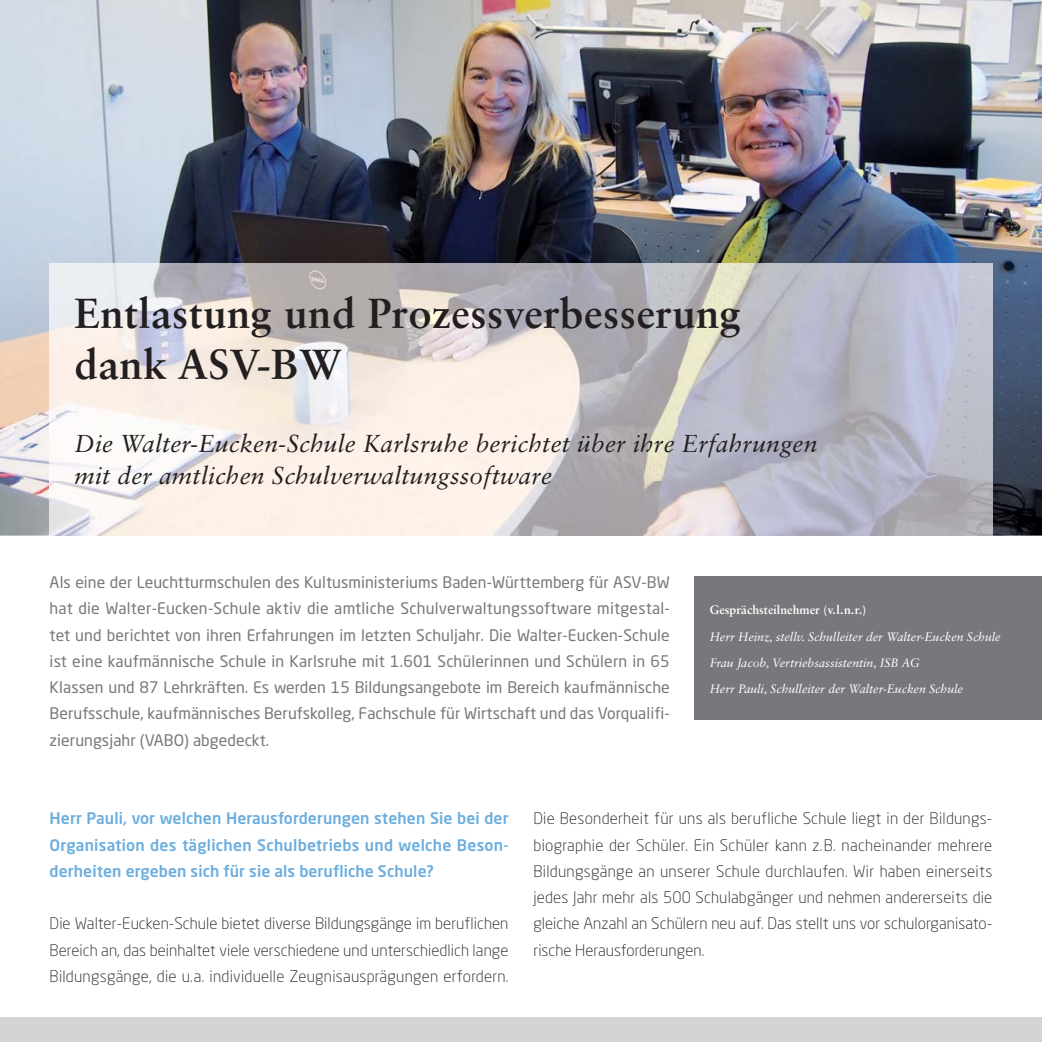
<style>
.page{position:relative;width:1042px;height:1042px;background:#fff}
.page>*{position:absolute;margin:0;border:0;box-sizing:border-box;transform-origin:0 0}
.t1{font:700 42px/50.4px "Sabon LT Std";letter-spacing:.01em;color:#231f20}
.t2{font:italic 24.5px/31.5px "Sabon LT Std";letter-spacing:.01em;color:#231f20}
.t3{font:300 15.75px/26.2px "Neo Sans Pro";letter-spacing:.005em;color:#231f20;text-align:justify}
.t4{font:15.75px/26.2px "Neo Sans Pro";letter-spacing:.005em;color:#77787b;text-align:justify}
.t5{font:500 15.75px/26.2px "Neo Sans Pro";letter-spacing:.005em;color:#6caedf;text-align:justify}
.t6{font:italic 12.25px/26.2px "Sabon LT Std";color:#fff}
.t7{font:700 12.25px "Sabon LT Std";color:#fff}
</style>
<div class="page">
<div style="left:0;top:1017px;width:1042px;height:24px;background:#d3d4d6"></div>
<img style="left:0;top:0;width:1042px;height:536px">
<img style="left:50px;top:264px;width:942px;height:272px">
<div style="left:694px;top:576px;width:348px;height:143px;background:#77787b"></div>
<h1 class="t1" style="left:74px;top:291px;width:668px">Entlastung und Prozessverbesserung dank ASV-BW</h1>
<h2 class="t2" style="left:74px;top:429px;width:744px">Die Walter-Eucken-Schule Karlsruhe berichtet über ihre Erfahrungen mit der amtlichen Schulverwaltungssoftware</h2>
<p class="t4" style="left:50px;top:570px;width:622px">Als eine der Leuchtturmschulen des Kultusministeriums Baden-Württemberg für ASV-BW hat die Walter-Eucken-Schule aktiv die amtliche Schulverwaltungssoftware mitgestal&shy;tet und berichtet von ihren Erfahrungen im letzten Schuljahr. Die Walter-Eucken-Schule ist eine kaufmännische Schule in Karlsruhe mit 1.601 Schülerinnen und Schülern in 65<br>Klassen und 87 Lehrkräften. Es werden 15 Bildungsangebote im Bereich kaufmännische Berufsschule, kaufmännisches Berufskolleg, Fachschule für Wirtschaft und das Vorqualifi&shy;zierungsjahr (VABO) abgedeckt.</p>
<p class="t7" style="left:710px;top:604px;width:158px">Gesprächsteilnehmer (v.l.n.r.)</p>
<p class="t6" style="left:710px;top:624px;width:292px">Herr Heinz, stellv. Schulleiter der Walter-Eucken Schule<br>Frau Jacob, Vertriebsassistentin, ISB AG<br>Herr Pauli, Schulleiter der Walter-Eucken Schule</p>
<p class="t5" style="left:50px;top:806px;width:460px">Herr Pauli, vor welchen Herausforderungen stehen Sie bei der Organisation des täglichen Schulbetriebs und welche Beson&shy;derheiten ergeben sich für sie als berufliche Schule?</p>
<p class="t3" style="left:50px;top:912px;width:460px">Die Walter-Eucken-Schule bietet diverse Bildungsgänge im beruflichen Bereich an, das beinhaltet viele verschiedene und unterschiedlich lange Bildungsgänge, die u.a. individuelle Zeugnisausprägungen erfordern.</p>
<p class="t3" style="left:533px;top:807px;width:460px">Die Besonderheit für uns als berufliche Schule liegt in der Bildungs&shy;biographie der Schüler. Ein Schüler kann z.B. nacheinander mehrere Bildungsgänge an unserer Schule durchlaufen. Wir haben einerseits jedes Jahr mehr als 500 Schulabgänger und nehmen andererseits die gleiche Anzahl an Schülern neu auf. Das stellt uns vor schulorganisato&shy;rische Herausforderungen.</p>
</div>
